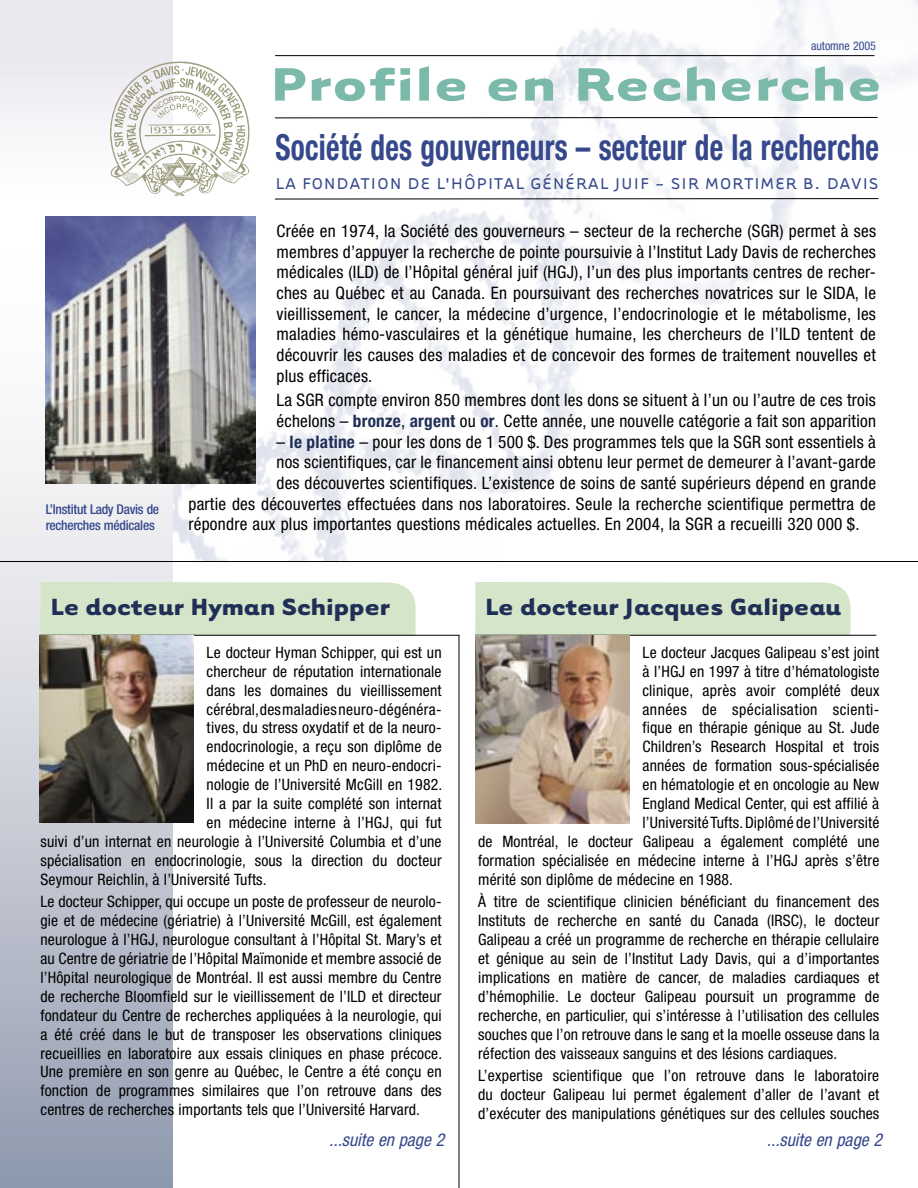
<style>
.page{position:relative;width:918px;height:1188px;background:#fff}
.page>*{position:absolute;margin:0;border:0;box-sizing:border-box;transform-origin:0 0}
.t1{font:700 54px "Tarzana Wide";letter-spacing:.03em;color:#7bbaaa;scale:1.1 1}
.text{font:700 condensed 36px "Helvetica Neue";letter-spacing:.01em;color:#35488b;scale:.81 1}
.titre_cronique{font:700 27px "Tarzana Wide";color:#1f2f55}
.text-2{font:18px "Tarzana Wide";letter-spacing:.04em;color:#35488b}
.t2{font:italic condensed 17.7px "Helvetica Neue";color:#35488b}
.t3{font:condensed 17.25px/20.7px "Helvetica Neue";letter-spacing:.015em;color:#000;text-align:justify}
.t4{font:condensed 15.75px/18.9px "Helvetica Neue";letter-spacing:.01em;color:#000;text-align:justify}
.t5{font:condensed 15.75px "Helvetica Neue";letter-spacing:.03em;color:#000}
.t6{font:500 condensed 13.5px/16.2px "Helvetica Neue";letter-spacing:-.02em;color:#35488b}
.text-3{font:condensed 12px "Helvetica Neue";color:#35488b}
.s1{font-weight:700;color:#1f2f55}
</style>
<div class="page">
<img style="left:173px;top:0;width:745px;height:561px">
<svg style="left:0;top:0;width:173px;height:1188px"></svg>
<div style="left:475px;top:582px;width:375px;height:53px;background:#d4e5ca"></div>
<div style="left:40px;top:582px;width:376px;height:53px;background:#d4e5ca"></div>
<hr style="left:475px;top:635px;width:401px;height:1px;background:#000">
<hr style="left:40px;top:635px;width:419px;height:1px;background:#000">
<hr style="left:275px;top:55px;width:600px;height:1px;background:#000">
<hr style="left:275px;top:198px;width:603px;height:1px;background:#000">
<hr style="left:275px;top:117px;width:603px;height:1px;background:#000">
<svg style="left:110px;top:62px;width:139px;height:134px"></svg>
<img style="left:46px;top:216px;width:209px;height:267px">
<hr style="left:0;top:561px;width:918px;height:1px;background:#000">
<img style="left:475px;top:636px;width:154px;height:188px">
<hr style="left:459px;top:635px;width:1px;height:553px;background:#000">
<img style="left:40px;top:636px;width:153px;height:187px">
<p class="text-3" style="left:811px;top:39px;width:67px">automne 2005</p>
<p class="t6" style="left:46px;top:500px;width:115px">L’Institut Lady Davis de recherches médicales</p>
<p class="t1" style="left:271px;top:49px;width:557px">Profile en Recherche</p>
<p class="text" style="left:276px;top:126px;width:747px">Société des gouverneurs – secteur de la recherche</p>
<p class="text-2" style="left:276px;top:172px;width:605px">LA FONDATION DE L'HÔPITAL GÉNÉRAL JUIF - SIR MORTIMER B. DAVIS</p>
<p class="t3" style="left:276px;top:220px;width:601px">Créée en 1974, la Société des gouverneurs – secteur de la recherche (SGR) permet à ses membres d’appuyer la recherche de pointe poursuivie à l’Institut Lady Davis de recherches médicales (ILD) de l’Hôpital général juif (HGJ), l’un des plus importants centres de recher&shy;ches au Québec et au Canada. En poursuivant des recherches novatrices sur le SIDA, le vieillissement, le cancer, la médecine d’urgence, l’endocrinologie et le métabolisme, les maladies hémo-vasculaires et la génétique humaine, les chercheurs de l’ILD tentent de découvrir les causes des maladies et de concevoir des formes de traitement nouvelles et plus efficaces.</p>
<p class="t3" style="left:276px;top:390px;width:601px">La SGR compte environ 850 membres dont les dons se situent à l’un ou l’autre de ces trois échelons – <span class="s1">bronze</span>, <span class="s1">argent</span> ou <span class="s1">or</span>. Cette année, une nouvelle catégorie a fait son apparition</p>
<p class="t3" style="left:276px;top:431px;width:601px">– <span class="s1">le platine</span> – pour les dons de 1 500 $. Des programmes tels que la SGR sont essentiels à</p>
<p class="t3" style="left:276px;top:452px;width:601px">nos scientifiques, car le financement ainsi obtenu leur permet de demeurer à l’avant-garde</p>
<p class="t3" style="left:276px;top:472px;width:601px">des découvertes scientifiques. L’existence de soins de santé supérieurs dépend en grande</p>
<p class="t3" style="left:188px;top:493px;width:689px">partie des découvertes effectuées dans nos laboratoires. Seule la recherche scientifique permettra de</p>
<p class="t3" style="left:188px;top:514px;width:673px">répondre aux plus importantes questions médicales actuelles. En 2004, la SGR a recueilli 320 000 $.</p>
<p class="titre_cronique" style="left:51px;top:589px;width:341px">Le docteur Hyman Schipper</p>
<p class="t4" style="left:207px;top:643px;width:237px">Le docteur Hyman Schipper, qui est un</p>
<p class="t4" style="left:207px;top:662px;width:236px">chercheur de réputation internationale</p>
<p class="t4" style="left:207px;top:681px;width:237px">dans les domaines du vieillissement</p>
<p class="t4" style="left:207px;top:699px;width:236px">cérébral, des maladies neuro-dégénéra-</p>
<p class="t4" style="left:207px;top:718px;width:237px">tives, du stress oxydatif et de la neuro-</p>
<p class="t4" style="left:207px;top:737px;width:237px">endocrinologie, a reçu son diplôme de</p>
<p class="t4" style="left:207px;top:756px;width:236px">médecine et un PhD en neuro-endocri-</p>
<p class="t4" style="left:207px;top:775px;width:237px">nologie de l’Université McGill en 1982.</p>
<p class="t4" style="left:207px;top:794px;width:237px">Il a par la suite complété son internat</p>
<p class="t4" style="left:207px;top:813px;width:236px">en médecine interne à l’HGJ, qui fut</p>
<p class="t4" style="left:40px;top:832px;width:403px">suivi d’un internat en neurologie à l’Université Columbia et d’une</p>
<p class="t4" style="left:40px;top:851px;width:403px">spécialisation en endocrinologie, sous la direction du docteur</p>
<p class="t4" style="left:40px;top:870px;width:228px">Seymour Reichlin, à l’Université Tufts.</p>
<p class="t4" style="left:40px;top:892px;width:403px">Le docteur Schipper, qui occupe un poste de professeur de neurolo&shy;gie et de médecine (gériatrie) à l’Université McGill, est également neurologue à l’HGJ, neurologue consultant à l’Hôpital St. Mary’s et au Centre de gériatrie de l’Hôpital Maïmonide et membre associé de l’Hôpital neurologique de Montréal. Il est aussi membre du Centre de recherche Bloomfield sur le vieillissement de l’ILD et directeur fondateur du Centre de recherches appliquées à la neurologie, qui a été créé dans le but de transposer les observations cliniques recueillies en laboratoire aux essais cliniques en phase précoce.<br>Une première en son genre au Québec, le Centre a été conçu en fonction de programmes similaires que l’on retrouve dans des centres de recherches importants tels que l’Université Harvard.</p>
<p class="t2" style="left:329px;top:1130px;width:117px">...suite en page 2</p>
<p class="titre_cronique" style="left:485px;top:589px;width:358px">Le docteur Jacques Galipeau</p>
<p class="t4" style="left:643px;top:643px;width:238px">Le docteur Jacques Galipeau s’est joint</p>
<p class="t4" style="left:643px;top:662px;width:238px">à l’HGJ en 1997 à titre d’hématologiste</p>
<p class="t4" style="left:643px;top:681px;width:238px">clinique, après avoir complété deux</p>
<p class="t5" style="left:643px;top:700px;width:238px">années de spécialisation scienti-</p>
<p class="t4" style="left:643px;top:718px;width:238px">fique en thérapie génique au St. Jude</p>
<p class="t4" style="left:643px;top:737px;width:238px">Children’s Research Hospital et trois</p>
<p class="t4" style="left:643px;top:756px;width:238px">années de formation sous-spécialisée</p>
<p class="t4" style="left:643px;top:775px;width:238px">en hématologie et en oncologie au New</p>
<p class="t4" style="left:643px;top:794px;width:238px">England Medical Center, qui est affilié à</p>
<p class="t4" style="left:643px;top:813px;width:238px">l’Université Tufts. Diplômé de l’Université</p>
<p class="t4" style="left:478px;top:832px;width:403px">de Montréal, le docteur Galipeau a également complété une</p>
<p class="t4" style="left:478px;top:851px;width:403px">formation spécialisée en médecine interne à l’HGJ après s’être</p>
<p class="t4" style="left:478px;top:870px;width:256px">mérité son diplôme de médecine en 1988.</p>
<p class="t4" style="left:478px;top:892px;width:403px">À titre de scientifique clinicien bénéficiant du financement des Instituts de recherche en santé du Canada (IRSC), le docteur Galipeau a créé un programme de recherche en thérapie cellulaire et génique au sein de l’Institut Lady Davis, qui a d’importantes implications en matière de cancer, de maladies cardiaques et d’hémophilie. Le docteur Galipeau poursuit un programme de recherche, en particulier, qui s’intéresse à l’utilisation des cellules souches que l’on retrouve dans le sang et la moelle osseuse dans la réfection des vaisseaux sanguins et des lésions cardiaques.</p>
<p class="t4" style="left:478px;top:1066px;width:403px">L’expertise scientifique que l’on retrouve dans le laboratoire du docteur Galipeau lui permet également d’aller de l’avant et d’exécuter des manipulations génétiques sur des cellules souches</p>
<p class="t2" style="left:767px;top:1130px;width:117px">...suite en page 2</p>
</div>
